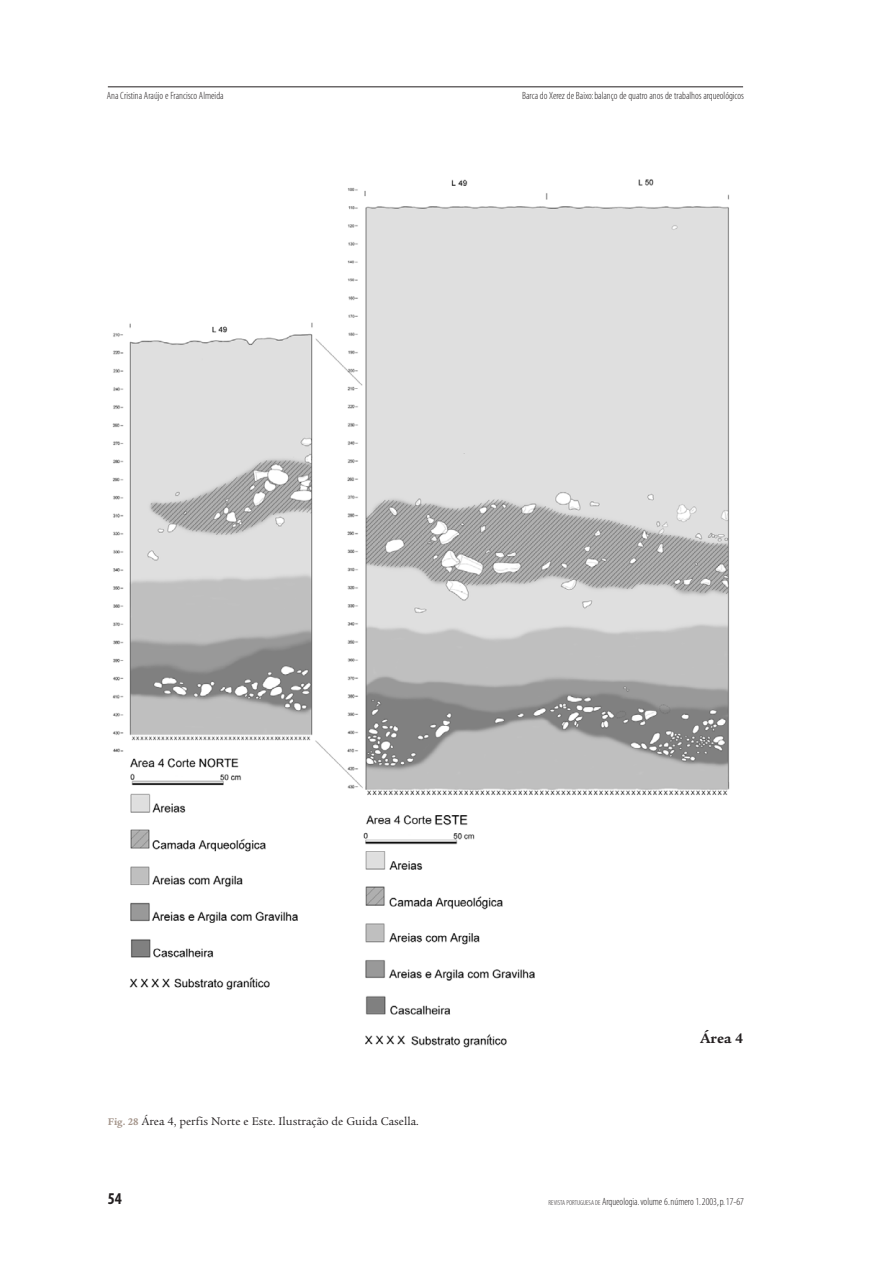
<style>
.page{position:relative;width:893px;height:1262px;background:#fff}
.page>*{position:absolute;margin:0;border:0;box-sizing:border-box;transform-origin:0 0}
.t1{font:16.5px "Myriad MM 700 300";color:#231f20}
.t2{font:700 15px "Legacy Serif";color:#231f20}
.t3{font:12px "Legacy Serif";color:#231f20}
.t4{font:10.5px "Myriad MM 215 300";color:#231f20}
.s1{font-weight:700;font-size:10.5px;color:#a6978d}
.s2{font-size:7.2px}
</style>
<div class="page">
<hr style="left:108px;top:87px;width:635px;height:1px;background:#231f20">
<img style="left:112px;top:179px;width:618px;height:869px">
<div style="left:663px;top:1030px;width:81px;height:21px;background:#fff"></div>
<p class="t4" style="left:107px;top:92px;width:118px">Ana Cristina Araújo e Francisco Almeida</p>
<p class="t4" style="left:522px;top:92px;width:223px">Barca do Xerez de Baixo:balanço de quatro anos de trabalhos arqueológicos</p>
<p class="t3" style="left:108px;top:1117px;width:312px"><span class="s1">Fig. 28</span> Área 4, perfis Norte e Este. Ilustração de Guida Casella.</p>
<h2 class="t2" style="left:700px;top:1032px;width:44px">Área 4</h2>
<h1 class="t1" style="left:108px;top:1192px;width:16px">54</h1>
<p class="t4" style="left:548px;top:1197px;width:197px"><span class="s2">REVISTA PORTUGUESA DE</span> Arqueologia.volume 6.número 1.2003,p.17-67</p>
</div>
